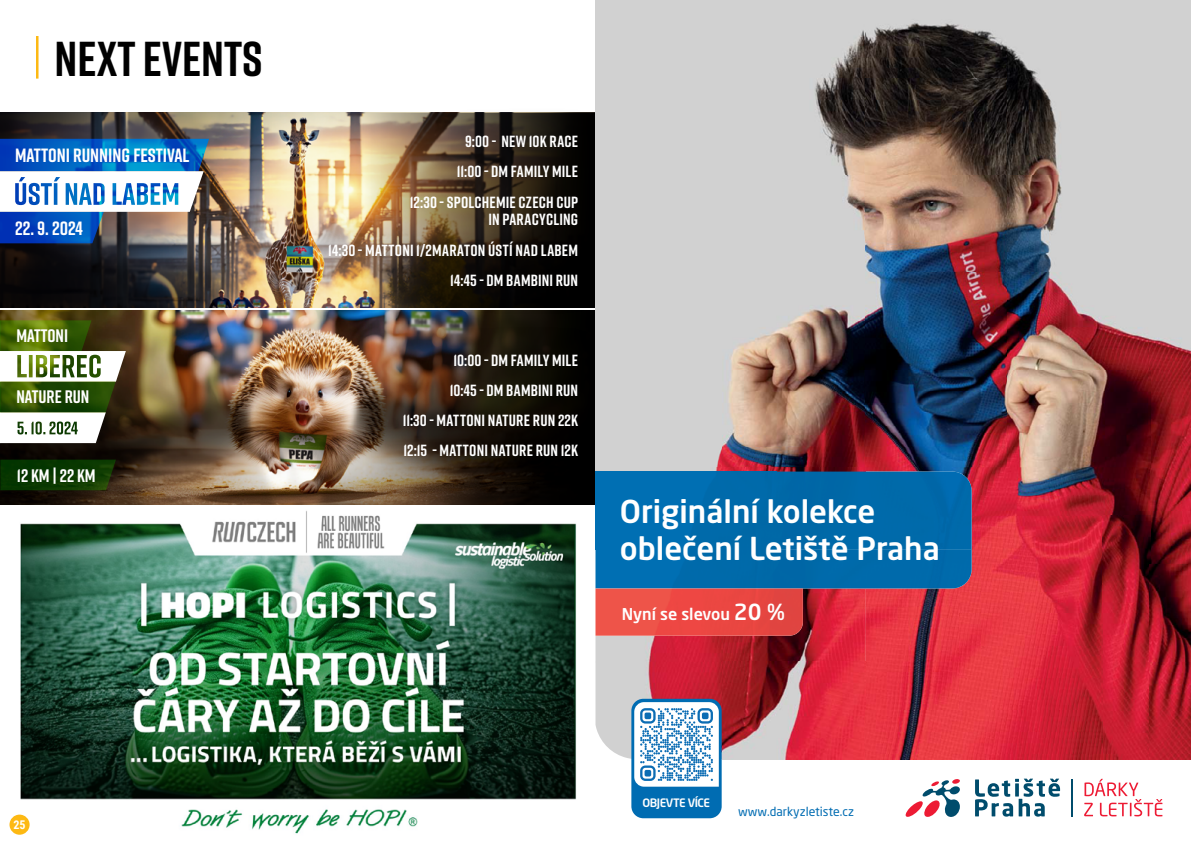
<style>
.page{position:relative;width:1191px;height:842px;background:#fff}
.page>*{position:absolute;margin:0;border:0;box-sizing:border-box;transform-origin:0 0}
.t1{font:700 48.9px "Rift";color:#000}
.t2{font:500 31.2px/37.5px "Neo Sans Pro LP";color:#fff}
.t3{font:700 19.2px "Rift";color:#fff}
.t4{font:700 18.1px "Rift";color:#fff}
.t5{font:700 16.2px/30.6px "Rift";letter-spacing:.01em;color:#fff;text-align:right}
.t6{font:500 16.1px "Neo Sans Pro LP";color:#fff}
.t7{font:12.3px "Neo Sans Pro LP";color:#006cb2}
.t8{font:700 12px "Roboto Condensed";color:#fff}
.t9{font:500 11.5px "Neo Sans Pro LP";letter-spacing:-.04em;color:#fff}
.s1{font-size:22px}
</style>
<div class="page">
<img style="left:0;top:310px;width:364px;height:195px">
<img style="left:364px;top:316px;width:231px;height:189px">
<img style="left:0;top:113px;width:300px;height:195px">
<hr style="left:36px;top:36px;width:3px;height:43px;background:#fdb913">
<img style="left:9px;top:511px;width:568px;height:324px">
<div style="left:300px;top:105px;width:307px;height:211px;background:#000;opacity:.75"></div>
<svg style="left:0;top:460px;width:116px;height:30px;background:#0c3801"></svg>
<div style="left:374px;top:324px;width:233px;height:163px;background:#000;opacity:.75"></div>
<img style="left:595px;top:0;width:554px;height:467px">
<img style="left:1149px;top:0;width:42px;height:759px">
<img style="left:595px;top:467px;width:270px;height:5px">
<img style="left:865px;top:467px;width:285px;height:49px">
<img style="left:960px;top:516px;width:142px;height:194px">
<img style="left:1102px;top:516px;width:48px;height:243px">
<img style="left:595px;top:588px;width:270px;height:74px">
<img style="left:865px;top:588px;width:95px;height:122px">
<img style="left:595px;top:662px;width:35px;height:97px">
<img style="left:723px;top:662px;width:142px;height:97px">
<img style="left:865px;top:710px;width:237px;height:49px">
<div style="left:631px;top:699px;width:90px;height:119px;background:#006cb2;border-radius:12px"></div>
<svg style="left:634px;top:702px;width:85px;height:85px;background:#b4d2e7"></svg>
<img style="left:595px;top:472px;width:376px;height:116px">
<svg style="left:975px;top:779px;width:85px;height:38px"></svg>
<svg style="left:905px;top:779px;width:55px;height:38px"></svg>
<hr style="left:1071px;top:779px;width:1px;height:37px;background:#004c6c">
<svg style="left:1084px;top:779px;width:78px;height:37px"></svg>
<img style="left:595px;top:588px;width:208px;height:48px">
<div style="left:10px;top:815px;width:20px;height:20px;background:#fdb913;border-radius:50%"></div>
<svg style="left:0;top:320px;width:126px;height:123px"></svg>
<svg style="left:0;top:139px;width:209px;height:104px"></svg>
<h1 class="t1" style="left:55px;top:24px;width:209px">NEXT EVENTS</h1>
<p class="t3" style="left:15px;top:141px;width:176px">MATTONI RUNNING FESTIVAL</p>
<p class="t3" style="left:15px;top:214px;width:69px">22. 9. 2024</p>
<p class="t4" style="left:16px;top:322px;width:53px">MATTONI</p>
<p class="t4" style="left:16px;top:384px;width:75px">NATURE RUN</p>
<p class="t4" style="left:17px;top:463px;width:80px">12 KM | 22 KM</p>
<p class="t5" style="left:410px;top:126px;width:170px">9:00 - NEW 10K RACE<br>11:00 - DM FAMILY MILE<br>12:30 - SPOLCHEMIE CZECH CUP</p>
<p class="t5" style="left:328px;top:203px;width:251px">IN PARACYCLING<br>14:30 - MATTONI 1/2MARATON ÚSTÍ NAD LABEM<br>14:45 - DM BAMBINI RUN</p>
<p class="t5" style="left:403px;top:345px;width:177px;line-height:30px">10:00 - DM FAMILY MILE<br>10:45 - DM BAMBINI RUN<br>11:30 - MATTONI NATURE RUN 22K<br>12:15 - MATTONI NATURE RUN 12K</p>
<h2 class="t2" style="left:620px;top:492px;width:321px">Originální kolekce oblečení Letiště Praha</h2>
<p class="t6" style="left:622px;top:604px;width:165px">Nyní se slevou <span class="s1">20 %</span></p>
<p class="t8" style="left:14px;top:816px;width:14px">25</p>
<p class="t9" style="left:642px;top:795px;width:69px">OBJEVTE VÍCE</p>
<p class="t7" style="left:738px;top:804px;width:117px">www.darkyzletiste.cz</p>
</div>
